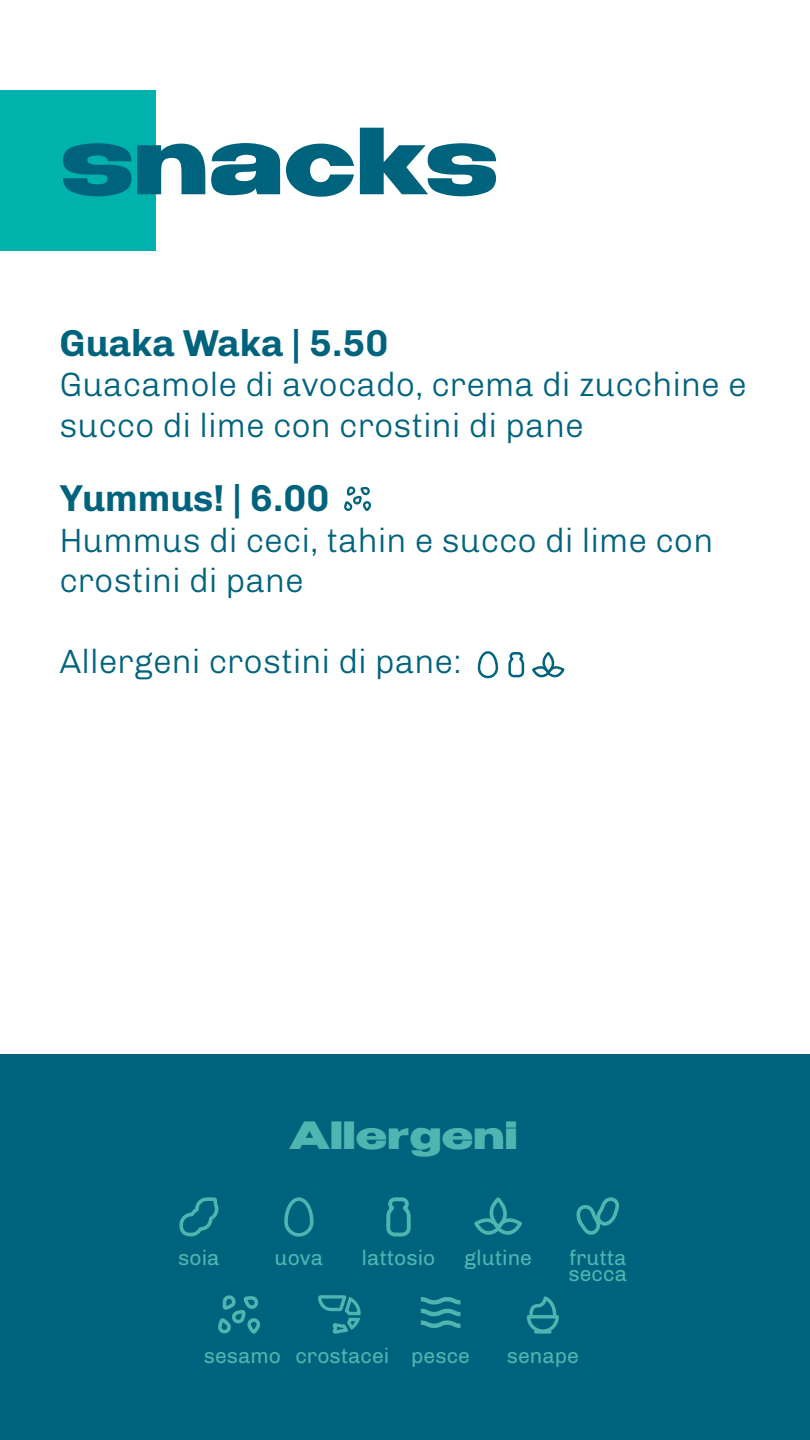
<style>
.page{position:relative;width:810px;height:1440px;background:#fff}
.page>*{position:absolute;margin:0;border:0;box-sizing:border-box;transform-origin:0 0}
.t1{font:800 90px "Benzin";letter-spacing:.04em;color:#00637d}
.t2{font:700 37.5px "Chivo";color:#00637d}
.t3{font:800 37.5px "Benzin";letter-spacing:.04em;color:#4fb5b0}
.t4{font:300 33.75px/40.5px "Chivo";color:#00637d}
.t5{font:21.15px/16.5px "Chivo";color:#4fb5b0}
</style>
<div class="page">
<div style="left:0;top:91px;width:156px;height:160px;background:#00b2ac"></div>
<div style="left:0;top:1054px;width:810px;height:386px;background:#00637d"></div>
<svg style="left:179px;top:1197px;width:40px;height:39px"></svg>
<svg style="left:284px;top:1197px;width:30px;height:40px"></svg>
<svg style="left:386px;top:1197px;width:25px;height:39px"></svg>
<svg style="left:474px;top:1197px;width:48px;height:38px"></svg>
<svg style="left:576px;top:1197px;width:43px;height:38px"></svg>
<svg style="left:218px;top:1295px;width:42px;height:39px"></svg>
<svg style="left:318px;top:1295px;width:43px;height:39px"></svg>
<svg style="left:421px;top:1297px;width:39px;height:31px"></svg>
<svg style="left:534px;top:1330px;width:18px;height:4px"></svg>
<svg style="left:527px;top:1296px;width:32px;height:37px"></svg>
<svg style="left:344px;top:486px;width:27px;height:25px"></svg>
<svg style="left:478px;top:651px;width:20px;height:27px"></svg>
<svg style="left:508px;top:652px;width:16px;height:25px"></svg>
<svg style="left:532px;top:652px;width:33px;height:25px"></svg>
<h1 class="t1" style="left:61px;top:96px;width:437px">snacks</h1>
<p class="t2" style="left:59px;top:313px;width:330px">Guaka Waka | 5.50</p>
<p class="t4" style="left:59px;top:362px;width:689px">Guacamole di avocado, crema di zucchine e succo di lime con crostini di pane</p>
<p class="t2" style="left:59px;top:469px;width:271px">Yummus! | 6.00</p>
<p class="t4" style="left:59px;top:518px;width:655px">Hummus di ceci, tahin e succo di lime con crostini di pane</p>
<p class="t4" style="left:59px;top:639px;width:403px">Allergeni crostini di pane:</p>
<p class="t3" style="left:290px;top:1108px;width:228px">Allergeni</p>
<p class="t5" style="left:178px;top:1248px;width:43px">soia</p>
<p class="t5" style="left:275px;top:1248px;width:50px">uova</p>
<p class="t5" style="left:362px;top:1248px;width:75px">lattosio</p>
<p class="t5" style="left:464px;top:1248px;width:69px">glutine</p>
<p class="t5" style="left:569px;top:1248px;width:60px">frutta secca</p>
<p class="t5" style="left:204px;top:1346px;width:268px">sesamo crostacei pesce</p>
<p class="t5" style="left:507px;top:1346px;width:74px">senape</p>
</div>
